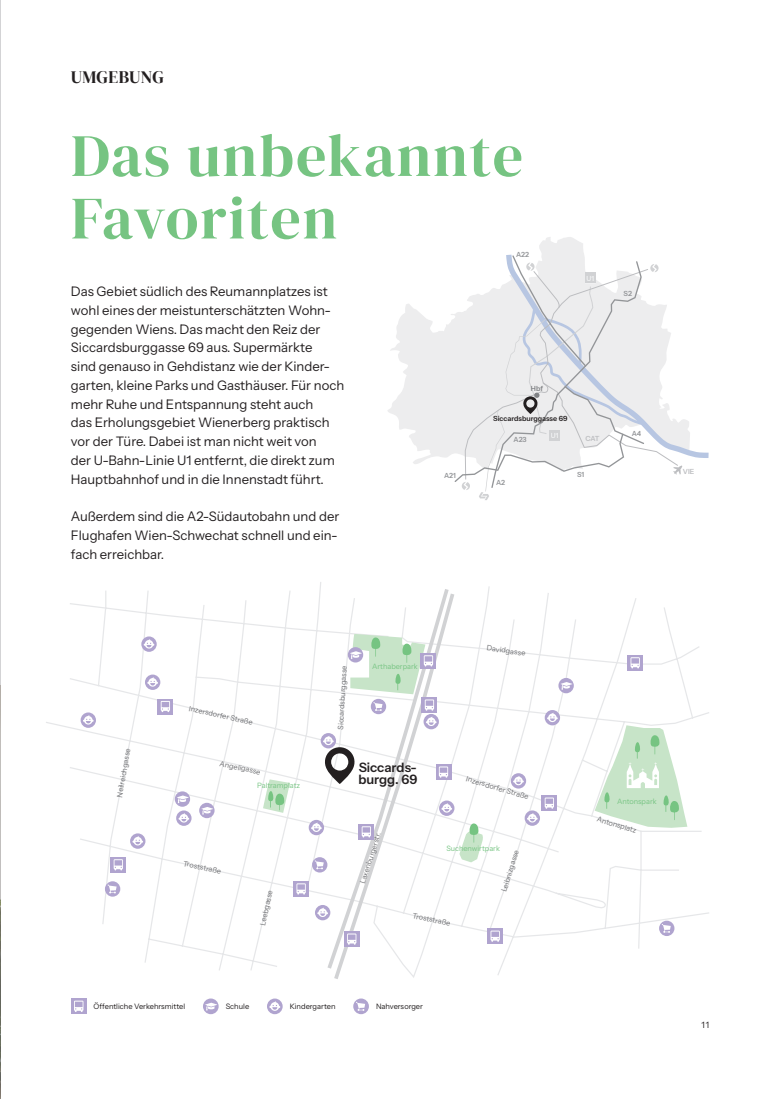
<style>
.page{position:relative;width:780px;height:1099px;background:#fff}
.page>*{position:absolute;margin:0;border:0;box-sizing:border-box;transform-origin:0 0}
.Headline_Grün{font:60px "DM Serif Display";letter-spacing:.03em;color:#76c482}
.Kapitelheader{font:17.5px "DM Serif Display";letter-spacing:.015em;color:#231f20}
.Fließtext{font:13.12px/18.8px "Instrument Sans";color:#231f20}
.t1{font:600 13px/12.2px "Instrument Sans";letter-spacing:-.005em;color:#231f20}
.t2{font:8.75px "Instrument Sans";color:#231f20}
.t3{font:7.5px "Instrument Sans";color:#231f20}
.t4{font:7.38px "Instrument Sans";color:#6c6d70}
.t5{font:7.38px "Instrument Sans";color:#76c482}
.t6{font:600 7.12px "Instrument Sans";color:#231f20}
.t7{font:600 7px "Instrument Sans";color:#939598}
.t8{font:600 7px "Instrument Sans";letter-spacing:-.02em;color:#bcbdc0}
.t9{font:600 7px "Instrument Sans";color:#f2f3f4}
.t10{font:600 7px "Instrument Sans";color:#808285}
</style>
<div class="page">
<svg style="left:388px;top:237px;width:295px;height:230px"></svg>
<svg style="left:682px;top:255px;width:26px;height:203px"></svg>
<svg style="left:454px;top:255px;width:228px;height:245px"></svg>
<svg style="left:46px;top:582px;width:663px;height:393px"></svg>
<svg style="left:325px;top:586px;width:131px;height:393px"></svg>
<svg style="left:263px;top:779px;width:27px;height:33px"></svg>
<svg style="left:459px;top:823px;width:24px;height:39px"></svg>
<svg style="left:594px;top:725px;width:93px;height:102px"></svg>
<svg style="left:436px;top:764px;width:15px;height:15px"></svg>
<svg style="left:439px;top:766px;width:9px;height:11px"></svg>
<svg style="left:344px;top:931px;width:15px;height:15px"></svg>
<svg style="left:347px;top:933px;width:9px;height:11px"></svg>
<div style="left:358px;top:824px;width:16px;height:15px;background:#b0a4cf"></div>
<svg style="left:361px;top:826px;width:10px;height:11px"></svg>
<div style="left:422px;top:697px;width:15px;height:15px;background:#b0a4cf"></div>
<div style="left:293px;top:881px;width:16px;height:15px;background:#b0a4cf"></div>
<svg style="left:296px;top:883px;width:10px;height:11px"></svg>
<svg style="left:111px;top:857px;width:15px;height:15px"></svg>
<svg style="left:114px;top:859px;width:9px;height:11px"></svg>
<div style="left:158px;top:698px;width:15px;height:16px;background:#b0a4cf"></div>
<svg style="left:161px;top:701px;width:9px;height:11px"></svg>
<div style="left:541px;top:795px;width:16px;height:15px;background:#b0a4cf"></div>
<svg style="left:544px;top:797px;width:10px;height:11px"></svg>
<svg style="left:627px;top:655px;width:15px;height:15px"></svg>
<svg style="left:630px;top:657px;width:9px;height:11px"></svg>
<div style="left:487px;top:928px;width:16px;height:15px;background:#b0a4cf"></div>
<svg style="left:490px;top:930px;width:10px;height:11px"></svg>
<div style="left:348px;top:647px;width:15px;height:15px;background:#b0a4cf;border-radius:50%"></div>
<svg style="left:199px;top:802px;width:15px;height:16px"></svg>
<svg style="left:201px;top:806px;width:12px;height:8px"></svg>
<div style="left:175px;top:791px;width:15px;height:15px;background:#b0a4cf;border-radius:50%"></div>
<svg style="left:177px;top:795px;width:12px;height:8px"></svg>
<div style="left:558px;top:678px;width:15px;height:15px;background:#b0a4cf;border-radius:50%"></div>
<svg style="left:561px;top:682px;width:11px;height:7px"></svg>
<svg style="left:130px;top:833px;width:15px;height:15px"></svg>
<svg style="left:132px;top:836px;width:11px;height:9px"></svg>
<svg style="left:309px;top:819px;width:15px;height:16px"></svg>
<svg style="left:311px;top:822px;width:11px;height:10px"></svg>
<svg style="left:315px;top:904px;width:15px;height:16px"></svg>
<svg style="left:317px;top:907px;width:11px;height:10px"></svg>
<svg style="left:439px;top:800px;width:15px;height:15px"></svg>
<svg style="left:441px;top:803px;width:11px;height:9px"></svg>
<svg style="left:524px;top:810px;width:16px;height:15px"></svg>
<svg style="left:527px;top:813px;width:10px;height:9px"></svg>
<svg style="left:423px;top:714px;width:16px;height:15px"></svg>
<svg style="left:544px;top:710px;width:16px;height:15px"></svg>
<svg style="left:547px;top:712px;width:10px;height:10px"></svg>
<div style="left:321px;top:733px;width:15px;height:15px;background:#b0a4cf;border-radius:50%"></div>
<svg style="left:145px;top:674px;width:15px;height:16px"></svg>
<svg style="left:147px;top:677px;width:11px;height:9px"></svg>
<svg style="left:81px;top:712px;width:15px;height:15px"></svg>
<svg style="left:83px;top:715px;width:11px;height:9px"></svg>
<svg style="left:510px;top:773px;width:16px;height:15px"></svg>
<svg style="left:513px;top:775px;width:10px;height:10px"></svg>
<svg style="left:141px;top:636px;width:16px;height:15px"></svg>
<svg style="left:144px;top:639px;width:10px;height:9px"></svg>
<svg style="left:176px;top:810px;width:15px;height:15px"></svg>
<svg style="left:178px;top:813px;width:11px;height:9px"></svg>
<div style="left:312px;top:857px;width:15px;height:15px;background:#b0a4cf;border-radius:50%"></div>
<svg style="left:315px;top:860px;width:9px;height:9px"></svg>
<svg style="left:659px;top:920px;width:15px;height:16px"></svg>
<svg style="left:661px;top:923px;width:9px;height:9px"></svg>
<svg style="left:350px;top:634px;width:86px;height:92px"></svg>
<div style="left:105px;top:881px;width:15px;height:15px;background:#b0a4cf;border-radius:50%"></div>
<svg style="left:108px;top:884px;width:9px;height:9px"></svg>
<svg style="left:323px;top:735px;width:32px;height:49px"></svg>
<svg style="left:203px;top:998px;width:16px;height:16px"></svg>
<svg style="left:205px;top:1002px;width:12px;height:8px"></svg>
<div style="left:71px;top:998px;width:16px;height:16px;background:#b0a4cf"></div>
<svg style="left:74px;top:1000px;width:9px;height:12px"></svg>
<svg style="left:353px;top:998px;width:16px;height:16px"></svg>
<svg style="left:356px;top:1001px;width:9px;height:9px"></svg>
<svg style="left:267px;top:998px;width:15px;height:16px"></svg>
<svg style="left:269px;top:1001px;width:11px;height:9px"></svg>
<hr style="left:0;top:0;width:1px;height:1098px;background:#a8a9ad">
<p class="Kapitelheader" style="left:71px;top:67px;width:95px">UMGEBUNG</p>
<p class="Headline_Grün" style="left:71px;top:121px;width:453px">Das unbekannte</p>
<p class="Headline_Grün" style="left:71px;top:183px;width:268px">Favoriten</p>
<p class="Fließtext" style="left:71px;top:282px;width:275px">Das Gebiet südlich des Reumannplatzes ist wohl eines der meistunterschätzten Wohn&shy;gegenden Wiens. Das macht den Reiz der Siccardsburggasse 69 aus. Supermärkte<br>sind genauso in Gehdistanz wie der Kinder&shy;garten, kleine Parks und Gasthäuser. Für noch mehr Ruhe und Entspannung steht auch<br>das Erholungsgebiet Wienerberg praktisch vor der Türe. Dabei ist man nicht weit von<br>der U-Bahn-Linie U1 entfernt, die direkt zum Hauptbahnhof und in die Innenstadt führt.</p>
<p class="Fließtext" style="left:71px;top:507px;width:270px">Außerdem sind die A2-Südautobahn und der<br>Flughafen Wien-Schwechat schnell und ein&shy;fach erreichbar.</p>
<p class="t7" style="left:516px;top:252px;width:15px">A22</p>
<p class="t9" style="left:586px;top:275px;width:9px">U1</p>
<p class="t7" style="left:444px;top:473px;width:13px">A21</p>
<p class="t10" style="left:531px;top:386px;width:14px">Hbf</p>
<p class="t6" style="left:493px;top:415px;width:76px">Siccardsburggasse 69</p>
<p class="t7" style="left:513px;top:436px;width:15px">A23</p>
<p class="t7" style="left:496px;top:480px;width:11px">A2</p>
<p class="t9" style="left:550px;top:433px;width:9px">U1</p>
<p class="t8" style="left:585px;top:435px;width:16px">CAT</p>
<p class="t7" style="left:577px;top:472px;width:9px">S1</p>
<p class="t7" style="left:623px;top:291px;width:10px">S2</p>
<p class="t7" style="left:631px;top:430px;width:11px">A4</p>
<p class="t8" style="left:682px;top:469px;width:13px">VIE</p>
<p class="t4" style="left:117px;top:796px;width:51px;rotate:-80deg">Neilreichgasse</p>
<p class="t4" style="left:190px;top:705px;width:66px;rotate:12deg">Inzersdorfer Straße</p>
<p class="t4" style="left:220px;top:760px;width:43px;rotate:12deg">Angeligasse</p>
<p class="t4" style="left:184px;top:860px;width:40px;rotate:12deg">Troststraße</p>
<p class="t5" style="left:257px;top:782px;width:44px">Paltramplatz</p>
<p class="t4" style="left:260px;top:925px;width:38px;rotate:-78deg">Leebgasse</p>
<p class="t4" style="left:338px;top:729px;width:66px;rotate:-87deg">Siccardsburggasse</p>
<p class="t5" style="left:372px;top:664px;width:47px">Arthaberpark</p>
<p class="t1" style="left:358px;top:762px;width:61px">Siccards&shy;burgg. 69</p>
<p class="t4" style="left:487px;top:645px;width:40px;rotate:7deg">Davidgasse</p>
<p class="t4" style="left:467px;top:775px;width:66px;rotate:17deg">Inzersdorfer Straße</p>
<p class="t4" style="left:359px;top:882px;width:55px;rotate:-72deg">Laxenburgerstr.</p>
<p class="t5" style="left:446px;top:845px;width:55px">Suchenwirtpark</p>
<p class="t4" style="left:501px;top:890px;width:45px;rotate:-73deg">Leibnizgasse</p>
<p class="t4" style="left:413px;top:912px;width:40px;rotate:12deg">Troststraße</p>
<p class="t3" style="left:94px;top:1001px;width:93px">Öffentliche Verkehrsmittel</p>
<p class="t3" style="left:226px;top:1001px;width:25px">Schule</p>
<p class="t3" style="left:290px;top:1001px;width:47px">Kindergarten</p>
<p class="t3" style="left:376px;top:1001px;width:48px">Nahversorger</p>
<p class="t5" style="left:617px;top:798px;width:41px">Antonspark</p>
<p class="t4" style="left:598px;top:816px;width:42px;rotate:17deg">Antonsplatz</p>
<p class="t2" style="left:701px;top:1018px;width:9px">11</p>
</div>
